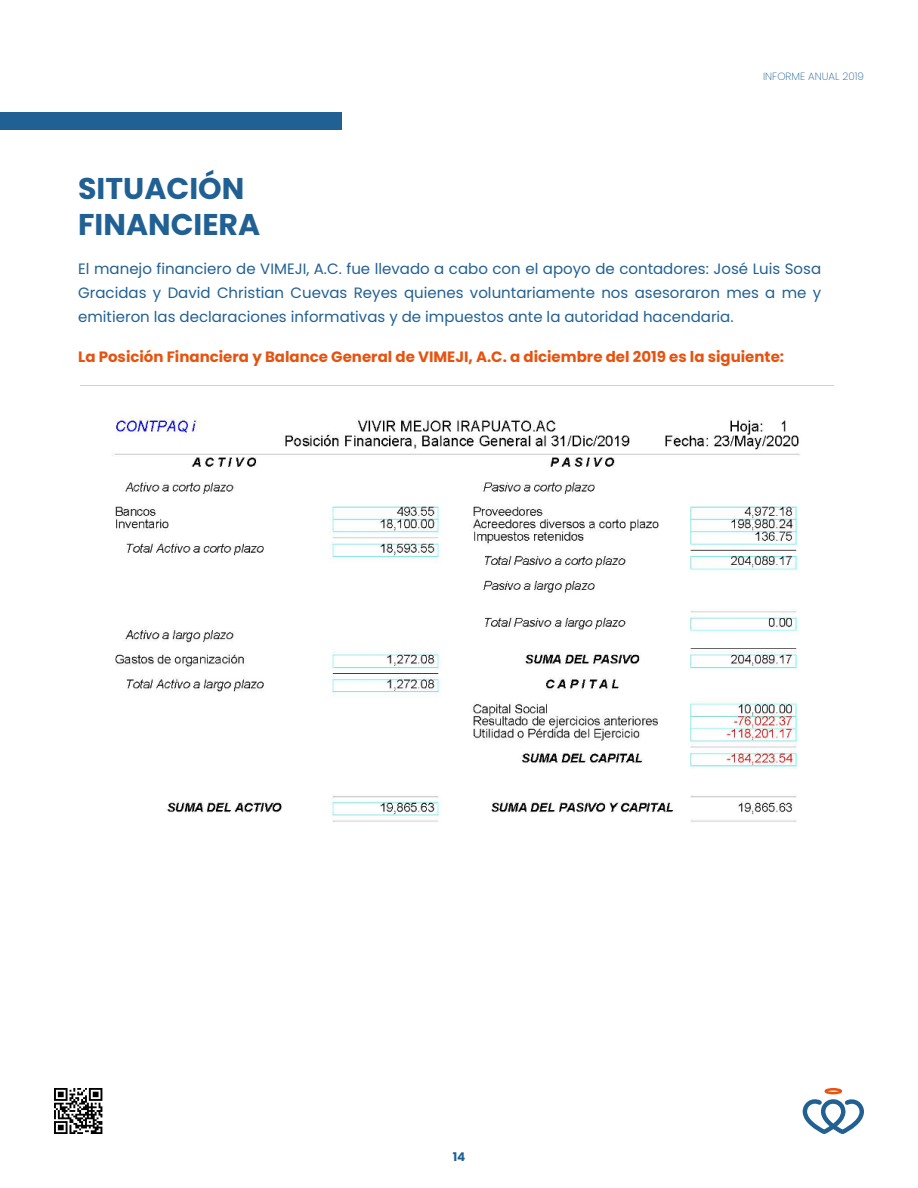
<style>
.page{position:relative;width:918px;height:1188px;background:#fff}
.page>*{position:absolute;margin:0;border:0;box-sizing:border-box;transform-origin:0 0}
.t1{font:700 30px/36px "Poppins";color:#216093}
.t2{font:15px/24px "Poppins";color:#216093;text-align:justify}
.t3{font:700 15px "Poppins";color:#e6530f}
.t4{font:700 12px "Poppins";color:#216093}
.t5{font:200 10.5px "Poppins";color:#216093}
</style>
<div class="page">
<div style="left:0;top:112px;width:342px;height:18px;background:#216093"></div>
<svg style="left:803px;top:1088px;width:61px;height:46px"></svg>
<svg style="left:54px;top:1088px;width:48px;height:46px"></svg>
<img style="left:112px;top:414px;width:688px;height:408px">
<hr style="left:917px;top:819px;width:1px;height:369px;background:#216093">
<h1 class="t1" style="left:78px;top:171px;width:184px">SITUACIÓN<br>FINANCIERA</h1>
<p class="t5" style="left:763px;top:70px;width:102px">INFORME ANUAL 2019</p>
<p class="t2" style="left:78px;top:257px;width:745px">El manejo financiero de VIMEJI, A.C. fue llevado a cabo con el apoyo de contadores: José Luis Sosa Gracidas y David Christian Cuevas Reyes quienes voluntariamente nos asesoraron mes a me y emitieron las declaraciones informativas y de impuestos ante la autoridad hacendaria.</p>
<p class="t3" style="left:78px;top:348px;width:708px">La Posición Financiera y Balance General de VIMEJI, A.C. a diciembre del 2019 es la siguiente:</p>
<p class="t4" style="left:453px;top:1150px;width:14px">14</p>
</div>
